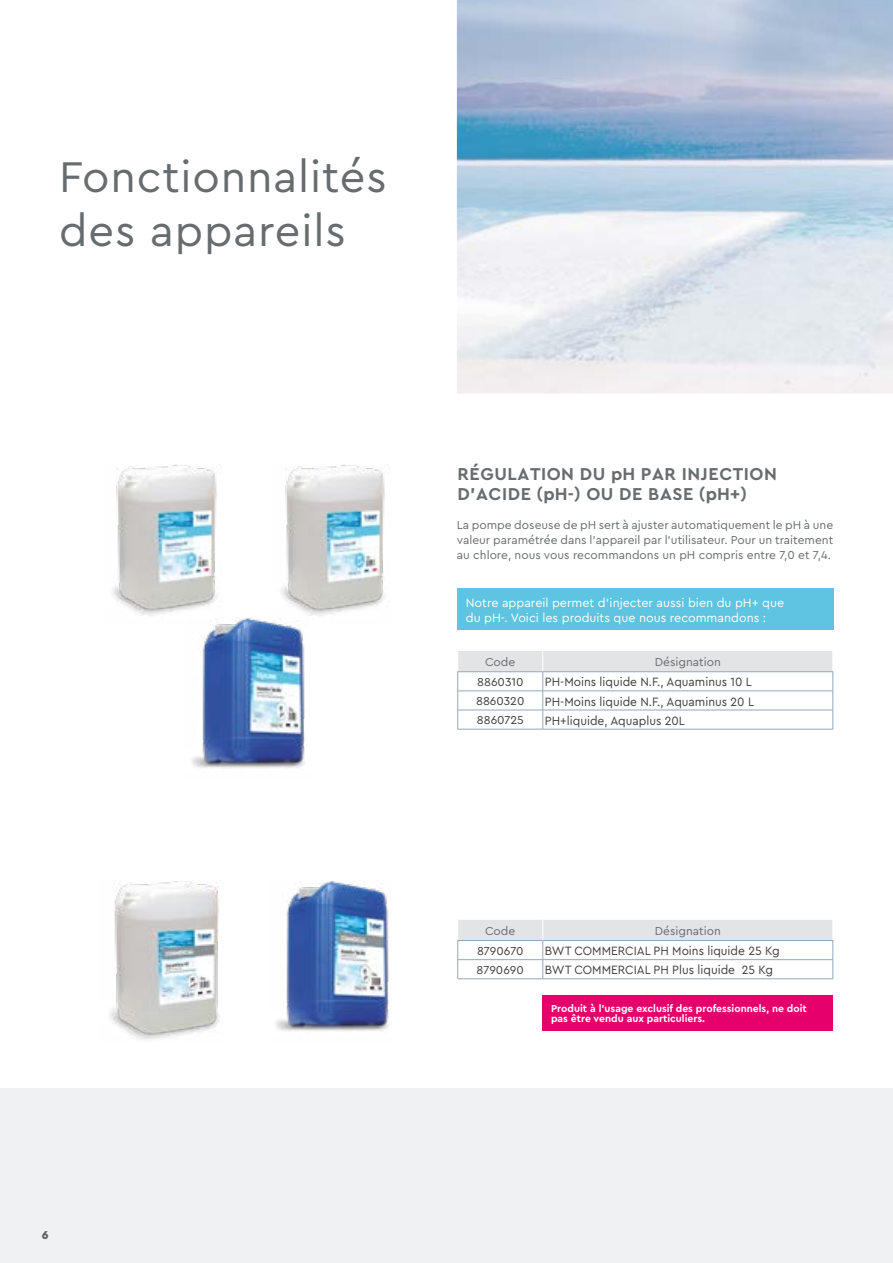
<style>
.page{position:relative;width:893px;height:1263px;background:#fff}
.page>*{position:absolute;margin:0;border:0;box-sizing:border-box;transform-origin:0 0}
.t1{font:45px/54px "Cera PRO";letter-spacing:.02em;color:#676c6e}
.t2{font:700 18px/19.5px "Cera PRO";letter-spacing:.03em;color:#676c6e}
.t3{font:12.6px "Cera PRO";color:#3c3c3b;scale:.95 1}
.t4{font:12.6px/14.7px "Cera PRO";color:#fff}
.t5{font:12px/15px "Cera PRO";color:#676c6e;text-align:justify}
.t6{font:12px "Cera PRO";color:#3c3c3b}
.t7{font:900 12px "Cera PRO";color:#676c6e}
.t8{font:700 10.5px/10.5px "Cera PRO";color:#fff}
</style>
<div class="page">
<hr style="left:458px;top:729px;width:85px;height:1px;background:#91a7bd">
<hr style="left:543px;top:729px;width:290px;height:1px;background:#91a7bd">
<svg style="left:457px;top:651px;width:377px;height:78px"></svg>
<svg style="left:457px;top:920px;width:377px;height:59px"></svg>
<div style="left:457px;top:588px;width:377px;height:42px;background:#5fc4e1"></div>
<img style="left:112px;top:464px;width:108px;height:152px">
<img style="left:281px;top:464px;width:109px;height:152px">
<img style="left:192px;top:618px;width:113px;height:150px">
<img style="left:457px;top:0;width:436px;height:393px">
<div style="left:0;top:1089px;width:893px;height:174px;background:#f0f1f2"></div>
<img style="left:110px;top:881px;width:110px;height:159px">
<img style="left:276px;top:881px;width:113px;height:150px">
<div style="left:543px;top:994px;width:290px;height:36px;background:#e6006c"></div>
<h1 class="t1" style="left:59px;top:148px;width:329px">Fonctionnalités des appareils</h1>
<p class="t7" style="left:42px;top:1227px;width:8px">6</p>
<h2 class="t2" style="left:458px;top:463px;width:321px">RÉGULATION DU pH PAR INJECTION<br>D’ACIDE (pH-) OU DE BASE (pH+)</h2>
<p class="t5" style="left:457px;top:517px;width:378px">La pompe doseuse de pH sert à ajuster automatiquement le pH à une valeur paramétrée dans l’appareil par l’utilisateur. Pour un traitement au chlore, nous vous recommandons un pH compris entre 7,0 et 7,4.</p>
<p class="t4" style="left:466px;top:595px;width:320px">Notre appareil permet d’injecter aussi bien du pH+ que du pH-. Voici les produits que nous recommandons :</p>
<p class="t5" style="left:485px;top:654px;width:32px">Code</p>
<p class="t5" style="left:655px;top:654px;width:67px">Désignation</p>
<p class="t6" style="left:477px;top:674px;width:48px">8860310</p>
<p class="t3" style="left:545px;top:674px;width:219px">PH-Moins liquide N.F., Aquaminus 10 L</p>
<p class="t6" style="left:476px;top:693px;width:50px">8860320</p>
<p class="t3" style="left:545px;top:693px;width:222px">PH-Moins liquide N.F., Aquaminus 20 L</p>
<p class="t6" style="left:477px;top:712px;width:48px">8860725</p>
<p class="t3" style="left:545px;top:712px;width:149px">PH+liquide, Aquaplus 20L</p>
<p class="t5" style="left:485px;top:923px;width:32px">Code</p>
<p class="t5" style="left:655px;top:923px;width:67px">Désignation</p>
<p class="t6" style="left:477px;top:943px;width:48px">8790670</p>
<p class="t3" style="left:545px;top:942px;width:249px">BWT COMMERCIAL PH Moins liquide 25 Kg</p>
<p class="t6" style="left:477px;top:962px;width:49px">8790690</p>
<p class="t3" style="left:545px;top:962px;width:242px">BWT COMMERCIAL PH Plus liquide 25 Kg</p>
<p class="t8" style="left:551px;top:1002px;width:257px">Produit à l’usage exclusif des professionnels, ne doit pas être vendu aux particuliers.</p>
</div>
